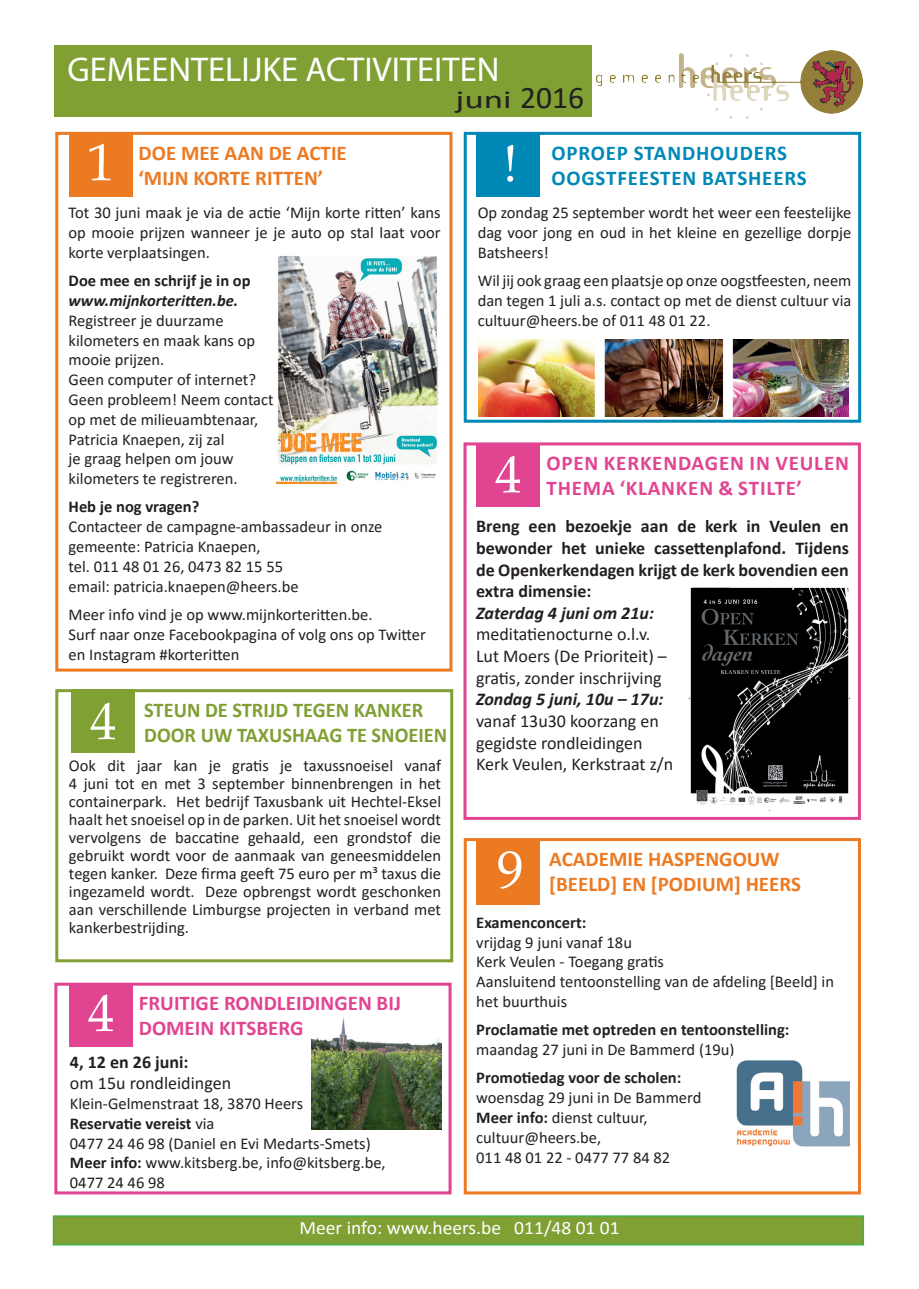
<style>
.page{position:relative;width:919px;height:1289px;background:#fff}
.page>*{position:absolute;margin:0;border:0;box-sizing:border-box;transform-origin:0 0}
.t1{font:52.5px "Book Antiqua";color:#fff}
.t2{font:34.5px "Myriad Pro";color:#fff}
.t3{font:25.5px "Calibri";color:#231f20;scale:1.45 1}
.t4{font:700 21px "Calibri";color:#ec7a23}
.t5{font:700 21px "Calibri";color:#80a034}
.Alineastijl_1{font:700 21px "Calibri";letter-spacing:.04em;color:#e14592}
.Alineastijl_1-2{font:700 21px "Calibri";letter-spacing:.04em;color:#0088b6}
.Alineastijl_1-3{font:700 21px "Calibri";color:#e14592}
.t6{font:18.9px "Calibri";color:#fff}
.Alineastijl_1-4{font:18px/21.6px "Calibri";color:#231f20}
.Alineastijl_1-5{font:700 18px/21.6px "Calibri";color:#231f20;text-align:justify}
.Alineastijl_1-6{font:16.5px/19.8px "Calibri";color:#231f20}
.Alineastijl_1-7{font:700 16.5px/19.8px "Calibri";color:#231f20}
.s1{font-size:31.5px}
.s2{font-weight:700}
.s3{font-weight:700;font-style:italic}
.s4{font-weight:400}
</style>
<div class="page">
<div style="left:463px;top:838px;width:397px;height:356px;border:3px solid #ec7a23"></div>
<img style="left:311px;top:1017px;width:130px;height:112px">
<div style="left:55px;top:132px;width:397px;height:539px;border:3px solid #ec7a23"></div>
<div style="left:54px;top:45px;width:537px;height:72px;background:#80a034"></div>
<img style="left:596px;top:50px;width:266px;height:68px">
<div style="left:53px;top:1215px;width:811px;height:30px;background:#80a034;border:2px solid #40ae49"></div>
<div style="left:69px;top:983px;width:64px;height:63px;background:#e14592"></div>
<div style="left:54px;top:982px;width:397px;height:212px;border:3px solid #e14592"></div>
<div style="left:69px;top:133px;width:63px;height:63px;background:#ec7a23"></div>
<div style="left:476px;top:442px;width:64px;height:64px;background:#e14592"></div>
<div style="left:463px;top:442px;width:397px;height:377px;border:3px solid #e14592"></div>
<div style="left:71px;top:689px;width:63px;height:64px;background:#80a034"></div>
<div style="left:55px;top:689px;width:398px;height:273px;border:3px solid #80a034"></div>
<img style="left:276px;top:256px;width:162px;height:227px">
<div style="left:476px;top:133px;width:64px;height:63px;background:#0088b6"></div>
<div style="left:463px;top:132px;width:398px;height:291px;border:3px solid #0088b6"></div>
<div style="left:476px;top:840px;width:64px;height:64px;background:#ec7a23"></div>
<img style="left:688px;top:587px;width:162px;height:218px">
<img style="left:736px;top:1060px;width:113px;height:87px">
<img style="left:478px;top:340px;width:370px;height:76px">
<p class="t2" style="left:67px;top:48px;width:433px">GEMEENTELIJKE ACTIVITEITEN</p>
<p class="t3" style="left:455px;top:82px;width:90px">juni <span class="s1">2016</span></p>
<p class="t1" style="left:88px;top:126px;width:28px">1</p>
<p class="t4" style="left:138px;top:138px;width:210px">DOE MEE AAN DE ACTIE</p>
<p class="t4" style="left:138px;top:163px;width:186px">‘MIJN KORTE RITTEN’</p>
<p class="Alineastijl_1-6" style="left:69px;top:202px;width:373px;text-align:justify">Tot 30 juni maak je via de actie ‘Mijn korte ritten’ kans op mooie prijzen wanneer je je auto op stal laat voor korte verplaatsingen.</p>
<p class="Alineastijl_1-6" style="left:69px;top:270px;width:206px"><span class="s2">Doe mee en schrijf je in op </span><span class="s3">www.mijnkorteritten.be.<br></span>Registreer je duurzame kilometers en maak kans op mooie prijzen.<br>Geen computer of internet?<br>Geen probleem! Neem contact op met de milieuambtenaar,<br>Patricia Knaepen, zij zal<br>je graag helpen om jouw kilometers te registreren.</p>
<p class="Alineastijl_1-6" style="left:69px;top:496px;width:315px"><span class="s2">Heb je nog vragen?<br></span>Contacteer de campagne-ambassadeur in onze gemeente: Patricia Knaepen,<br>tel. 011 48 01 26, 0473 82 15 55<br>email: patricia.knaepen@heers.be</p>
<p class="Alineastijl_1-6" style="left:69px;top:604px;width:359px">Meer info vind je op www.mijnkorteritten.be.<br>Surf naar onze Facebookpagina of volg ons op Twitter en Instagram #korteritten</p>
<p class="t1" style="left:90px;top:684px;width:28px">4</p>
<p class="t5" style="left:144px;top:695px;width:280px">STEUN DE STRIJD TEGEN KANKER</p>
<p class="t5" style="left:144px;top:720px;width:304px">DOOR UW TAXUSHAAG TE SNOEIEN</p>
<p class="Alineastijl_1-6" style="left:69px;top:756px;width:373px;line-height:18px;text-align:justify">Ook dit jaar kan je gratis je taxussnoeisel vanaf 4 juni tot en met 3 september binnenbrengen in het containerpark. Het bedrijf Taxusbank uit Hechtel-Eksel haalt het snoeisel op in de parken. Uit het snoeisel wordt vervolgens de baccatine gehaald, een grondstof die gebruikt wordt voor de aanmaak van geneesmiddelen tegen kanker. Deze firma geeft 75 euro per m³ taxus die ingezameld wordt. Deze opbrengst wordt geschonken aan verschillende Limburgse projecten in verband met kankerbestrijding.</p>
<p class="t1" style="left:88px;top:976px;width:28px">4</p>
<p class="Alineastijl_1-3" style="left:139px;top:988px;width:263px">FRUITIGE RONDLEIDINGEN BIJ</p>
<p class="Alineastijl_1-3" style="left:139px;top:1013px;width:166px">DOMEIN KITSBERG</p>
<p class="Alineastijl_1-5" style="left:70px;top:1050px;width:120px">4, 12 en 26 juni:</p>
<p class="Alineastijl_1-4" style="left:70px;top:1071px;width:163px">om 15u rondleidingen</p>
<p class="Alineastijl_1-6" style="left:70px;top:1093px;width:235px">Klein-Gelmenstraat 18, 3870 Heers</p>
<p class="Alineastijl_1-7" style="left:70px;top:1112px;width:146px">Reservatie vereist <span class="s4">via</span></p>
<p class="Alineastijl_1-6" style="left:70px;top:1132px;width:302px">0477 24 46 98 (Daniel en Evi Medarts-Smets)</p>
<p class="Alineastijl_1-6" style="left:70px;top:1152px;width:317px"><span class="s2">Meer info:</span> www.kitsberg.be, info@kitsberg.be,<br>0477 24 46 98</p>
<p class="t1" style="left:503px;top:127px;width:16px">!</p>
<p class="Alineastijl_1-2" style="left:551px;top:138px;width:237px">OPROEP STANDHOUDERS</p>
<p class="Alineastijl_1-2" style="left:551px;top:163px;width:257px">OOGSTFEESTEN BATSHEERS</p>
<p class="Alineastijl_1-6" style="left:477px;top:202px;width:375px;text-align:justify">Op zondag 25 september wordt het weer een feestelijke dag voor jong en oud in het kleine en gezellige dorpje Batsheers!</p>
<p class="Alineastijl_1-6" style="left:477px;top:270px;width:375px;text-align:justify">Wil jij ook graag een plaatsje op onze oogstfeesten, neem dan tegen 1 juli a.s. contact op met de dienst cultuur via cultuur@heers.be of 011 48 01 22.</p>
<p class="t1" style="left:495px;top:438px;width:28px">4</p>
<p class="Alineastijl_1" style="left:546px;top:448px;width:304px">OPEN KERKENDAGEN IN VEULEN</p>
<p class="Alineastijl_1" style="left:546px;top:473px;width:257px">THEMA ‘KLANKEN &amp; STILTE’</p>
<p class="Alineastijl_1-5" style="left:476px;top:515px;width:374px">Breng een bezoekje aan de kerk in Veulen en bewonder het unieke cassettenplafond. Tijdens de Openkerkendagen krijgt de kerk bovendien een extra dimensie:</p>
<p class="Alineastijl_1-4" style="left:476px;top:601px;width:192px"><span class="s3">Zaterdag 4 juni om 21u: </span>meditatienocturne o.l.v.<br>Lut Moers (De Prioriteit) – gratis, zonder inschrijving</p>
<p class="Alineastijl_1-4" style="left:476px;top:688px;width:189px"><span class="s3">Zondag 5 juni, 10u – 17u: </span>vanaf 13u30 koorzang en gegidste rondleidingen</p>
<p class="Alineastijl_1-4" style="left:476px;top:752px;width:199px">Kerk Veulen, Kerkstraat z/n</p>
<p class="t1" style="left:496px;top:833px;width:28px">9</p>
<p class="t4" style="left:549px;top:844px;width:232px">ACADEMIE HASPENGOUW</p>
<p class="t4" style="left:549px;top:869px;width:253px">[BEELD] EN [PODIUM] HEERS</p>
<p class="Alineastijl_1-6" style="left:476px;top:912px;width:157px"><span class="s2">Examenconcert: </span>vrijdag 9 juni vanaf 18u</p>
<p class="Alineastijl_1-6" style="left:476px;top:951px;width:359px">Kerk Veulen - Toegang gratis<br>Aansluitend tentoonstelling van de afdeling [Beeld] in het buurthuis</p>
<p class="Alineastijl_1-7" style="left:476px;top:1019px;width:314px">Proclamatie met optreden en tentoonstelling: <span class="s4">maandag 27 juni in De Bammerd (19u)</span></p>
<p class="Alineastijl_1-7" style="left:476px;top:1067px;width:226px">Promotiedag voor de scholen: <span class="s4">woensdag 29 juni in De Bammerd</span></p>
<p class="Alineastijl_1-6" style="left:476px;top:1107px;width:173px"><span class="s2">Meer info:</span> dienst cultuur,</p>
<p class="Alineastijl_1-6" style="left:476px;top:1127px;width:195px">cultuur@heers.be,<br>011 48 01 22 - 0477 77 84 82</p>
<p class="t6" style="left:299px;top:1214px;width:322px">Meer info: www.heers.be 011/48 01 01</p>
</div>
